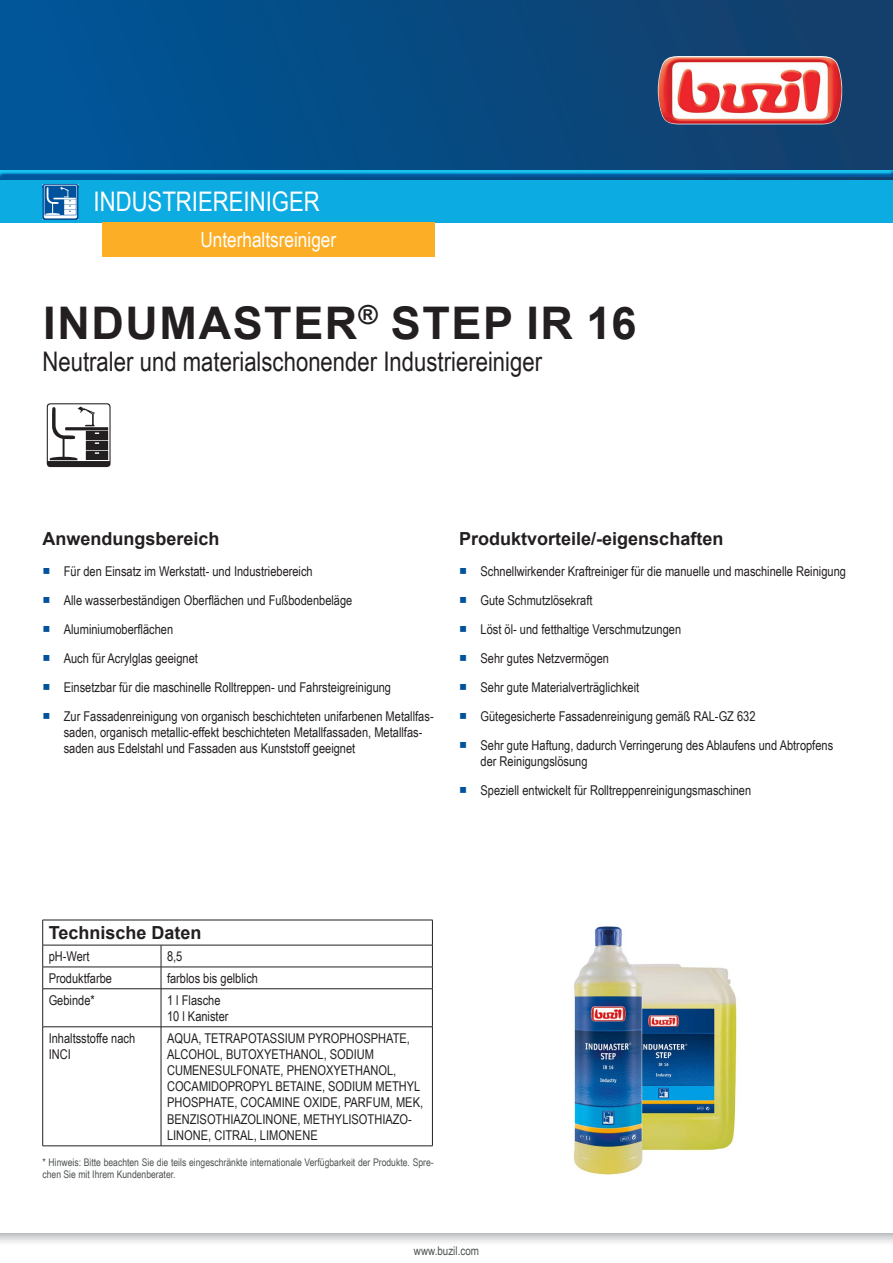
<style>
.page{position:relative;width:893px;height:1263px;background:#fff}
.page>*{position:absolute;margin:0;border:0;box-sizing:border-box;transform-origin:0 0}
.t1{font:700 45px "Arial";letter-spacing:.035em;color:#231f20}
.t2{font:27px "Arial Narrow";color:#231f20}
.t3{font:27px "Arial Narrow";color:#fff}
.t4{font:21px "Arial Narrow";color:#fff}
.t5{font:700 18px "Arial";color:#231f20}
.t6{font:13.5px/16.2px "Arial Narrow";color:#231f20}
.t7{font:12px "Arial Narrow";color:#4e5151}
.t8{font:10.5px/11.7px "Arial Narrow";color:#4d5152}
.s1{font-family:"Arial Unicode MS";color:#01519b}
</style>
<div class="page">
<svg style="left:0;top:1233px;width:893px;height:10px"></svg>
<hr style="left:43px;top:920px;width:118px;height:1px;background:#231f20">
<hr style="left:161px;top:920px;width:272px;height:1px;background:#231f20">
<hr style="left:43px;top:945px;width:118px;height:1px;background:#231f20">
<hr style="left:161px;top:945px;width:272px;height:1px;background:#231f20">
<hr style="left:43px;top:967px;width:118px;height:1px;background:#231f20">
<svg style="left:42px;top:920px;width:1px;height:68px"></svg>
<hr style="left:161px;top:967px;width:272px;height:1px;background:#231f20">
<svg style="left:161px;top:945px;width:1px;height:43px"></svg>
<svg style="left:432px;top:920px;width:1px;height:68px"></svg>
<hr style="left:43px;top:988px;width:118px;height:1px;background:#231f20">
<hr style="left:42px;top:989px;width:1px;height:37px;background:#231f20">
<hr style="left:161px;top:988px;width:272px;height:1px;background:#231f20">
<hr style="left:161px;top:989px;width:1px;height:37px;background:#231f20">
<hr style="left:432px;top:989px;width:1px;height:37px;background:#231f20">
<hr style="left:43px;top:1026px;width:118px;height:1px;background:#231f20">
<hr style="left:42px;top:1027px;width:1px;height:119px;background:#231f20">
<hr style="left:161px;top:1026px;width:272px;height:1px;background:#231f20">
<hr style="left:161px;top:1027px;width:1px;height:119px;background:#231f20">
<hr style="left:432px;top:1027px;width:1px;height:119px;background:#231f20">
<hr style="left:43px;top:1145px;width:118px;height:1px;background:#231f20">
<hr style="left:161px;top:1145px;width:272px;height:1px;background:#231f20">
<img style="left:573px;top:926px;width:164px;height:249px">
<svg style="left:47px;top:403px;width:64px;height:64px"></svg>
<div style="left:0;top:0;width:893px;height:180px;background:linear-gradient(to right,#00569a,#143e69)"></div>
<img style="left:658px;top:56px;width:184px;height:68px">
<div style="left:0;top:169px;width:893px;height:8px;background:#015599;opacity:.75"></div>
<div style="left:0;top:180px;width:893px;height:43px;background:#0cabe1"></div>
<img style="left:43px;top:184px;width:35px;height:36px">
<svg style="left:44px;top:185px;width:35px;height:33px"></svg>
<div style="left:102px;top:223px;width:333px;height:34px;background:#fbae26"></div>
<h2 class="t3" style="left:94px;top:182px;width:228px">INDUSTRIEREINIGER</h2>
<h3 class="t4" style="left:200px;top:225px;width:137px">Unterhaltsreiniger</h3>
<h1 class="t1" style="left:43px;top:291px;width:595px">INDUMASTER<sup>®</sup> STEP IR 16</h1>
<h2 class="t2" style="left:43px;top:342px;width:501px">Neutraler und materialschonender Industriereiniger</h2>
<h3 class="t5" style="left:43px;top:526px;width:179px">Anwendungsbereich</h3>
<p class="t6" style="left:43px;top:562px;width:272px"><span class="s1">■</span> Für den Einsatz im Werkstatt- und Industriebereich</p>
<p class="t6" style="left:43px;top:591px;width:311px"><span class="s1">■</span> Alle wasserbeständigen Oberflächen und Fußbodenbeläge</p>
<p class="t6" style="left:43px;top:620px;width:132px"><span class="s1">■</span> Aluminiumoberflächen</p>
<p class="t6" style="left:43px;top:649px;width:157px"><span class="s1">■</span> Auch für Acrylglas geeignet</p>
<p class="t6" style="left:43px;top:678px;width:350px"><span class="s1">■</span> Einsetzbar für die maschinelle Rolltreppen- und Fahrsteigreinigung</p>
<p class="t6" style="left:64px;top:707px;width:371px;text-indent:-21px"><span class="s1">■</span> Zur Fassadenreinigung von organisch beschichteten unifarbenen Metallfas&shy;saden, organisch metallic-effekt beschichteten Metallfassaden, Metallfas&shy;saden aus Edelstahl und Fassaden aus Kunststoff geeignet</p>
<h3 class="t5" style="left:459px;top:526px;width:266px">Produktvorteile/-eigenschaften</h3>
<p class="t6" style="left:459px;top:562px;width:388px"><span class="s1">■</span> Schnellwirkender Kraftreiniger für die manuelle und maschinelle Reinigung</p>
<p class="t6" style="left:459px;top:591px;width:135px"><span class="s1">■</span> Gute Schmutzlösekraft</p>
<p class="t6" style="left:459px;top:620px;width:223px"><span class="s1">■</span> Löst öl- und fetthaltige Verschmutzungen</p>
<p class="t6" style="left:459px;top:649px;width:151px"><span class="s1">■</span> Sehr gutes Netzvermögen</p>
<p class="t6" style="left:459px;top:678px;width:181px"><span class="s1">■</span> Sehr gute Materialverträglichkeit</p>
<p class="t6" style="left:459px;top:707px;width:298px"><span class="s1">■</span> Gütegesicherte Fassadenreinigung gemäß RAL-GZ 632</p>
<p class="t6" style="left:480px;top:736px;width:354px;text-indent:-21px"><span class="s1">■</span> Sehr gute Haftung, dadurch Verringerung des Ablaufens und Abtropfens der Reinigungslösung</p>
<p class="t6" style="left:459px;top:781px;width:293px"><span class="s1">■</span> Speziell entwickelt für Rolltreppenreinigungsmaschinen</p>
<h3 class="t5" style="left:49px;top:920px;width:154px">Technische Daten</h3>
<p class="t6" style="left:49px;top:947px;width:43px">pH-Wert</p>
<p class="t6" style="left:167px;top:947px;width:17px">8,5</p>
<p class="t6" style="left:49px;top:969px;width:65px">Produktfarbe</p>
<p class="t6" style="left:167px;top:969px;width:93px">farblos bis gelblich</p>
<p class="t6" style="left:49px;top:991px;width:48px">Gebinde*</p>
<p class="t6" style="left:167px;top:991px;width:63px">1 l Flasche<br>10 l Kanister</p>
<p class="t6" style="left:49px;top:1029px;width:88px">Inhaltsstoffe nach<br>INCI</p>
<p class="t6" style="left:167px;top:1029px;width:258px">AQUA, TETRAPOTASSIUM PYROPHOSPHATE, ALCOHOL, BUTOXYETHANOL, SODIUM CUMENESULFONATE, PHENOXYETHANOL, COCAMIDOPROPYL BETAINE, SODIUM METHYL PHOSPHATE, COCAMINE OXIDE, PARFUM, MEK, BENZISOTHIAZOLINONE, METHYLISOTHIAZO-LINONE, CITRAL, LIMONENE</p>
<p class="t8" style="left:43px;top:1156px;width:393px">* Hinweis: Bitte beachten Sie die teils eingeschränkte internationale Verfügbarkeit der Produkte. Spre&shy;chen Sie mit Ihrem Kundenberater.</p>
<p class="t7" style="left:414px;top:1242px;width:67px">www.buzil.com</p>
</div>
